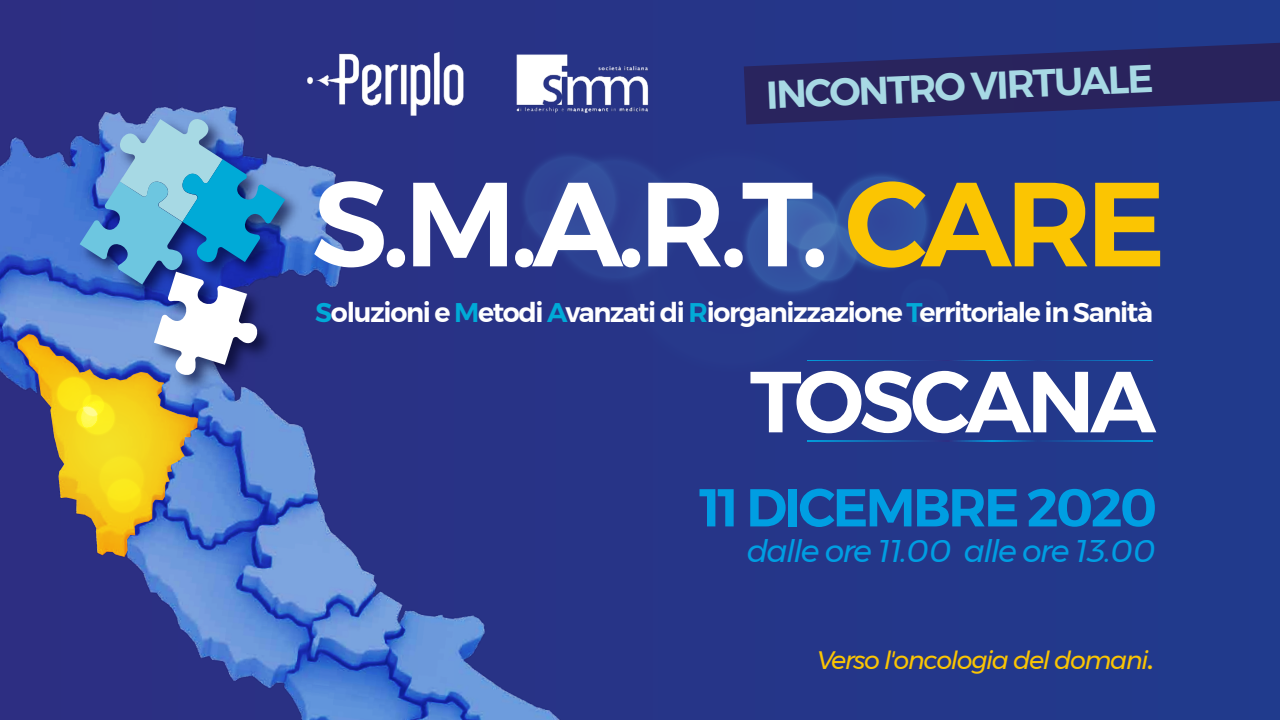
<style>
.page{position:relative;width:1280px;height:720px;background:#24378a}
.page>*{position:absolute;margin:0;border:0;box-sizing:border-box;transform-origin:0 0}
.t1{font:600 119.4px "Montserrat";color:#fff}
.t2{font:600 86.5px "Montserrat";letter-spacing:-.05em;color:#fff}
.t3{font:600 53.2px "Montserrat";letter-spacing:-.05em;color:#009ee2}
.t4{font:600 38.7px "Montserrat";color:#a7d9e4}
.t5{font:italic 31.3px "Montserrat";letter-spacing:-.05em;color:#009ee2}
.t6{font:600 26.9px "Montserrat";letter-spacing:-.05em;color:#fff}
.t7{font:italic 25.2px "Montserrat";letter-spacing:-.05em;color:#fbc502}
.s1{color:#fbc502}
.s2{color:#00aad7}
.s3{font-weight:600;font-style:normal}
</style>
<div class="page">
<img style="left:0;top:105px;width:560px;height:615px">
<svg style="left:17px;top:334px;width:181px;height:223px"></svg>
<img style="left:304px;top:51px;width:165px;height:66px">
<img style="left:516px;top:54px;width:133px;height:59px">
<svg style="left:744px;top:43px;width:536px;height:82px"></svg>
<svg style="left:516px;top:147px;width:158px;height:143px"></svg>
<svg style="left:745px;top:174px;width:183px;height:120px"></svg>
<img style="left:71px;top:111px;width:236px;height:286px">
<svg style="left:54px;top:118px;width:231px;height:397px;background:#7493a8"></svg>
<svg style="left:808px;top:441px;width:345px;height:1px"></svg>
<svg style="left:808px;top:360px;width:345px;height:1px"></svg>
<h3 class="t4" style="left:765px;top:66px;width:389px;rotate:-3deg">INCONTRO VIRTUALE</h3>
<h1 class="t1" style="left:312px;top:129px;width:855px">S.M.A.R.T. <span class="s1">CARE</span></h1>
<p class="t6" style="left:315px;top:291px;width:839px"><span class="s2">S</span>oluzioni e <span class="s2">M</span>etodi <span class="s2">A</span>vanzati di <span class="s2">R</span>iorganizzazione <span class="s2">T</span>erritoriale in Sanità</p>
<h2 class="t2" style="left:750px;top:333px;width:408px">TOSCANA</h2>
<h3 class="t3" style="left:700px;top:465px;width:459px">11 DICEMBRE 2020</h3>
<p class="t5" style="left:747px;top:527px;width:411px">dalle ore 11.00 alle ore 13.00</p>
<p class="t7" style="left:817px;top:641px;width:338px">Verso l'oncologia del domani<span class="s3">.</span></p>
</div>
